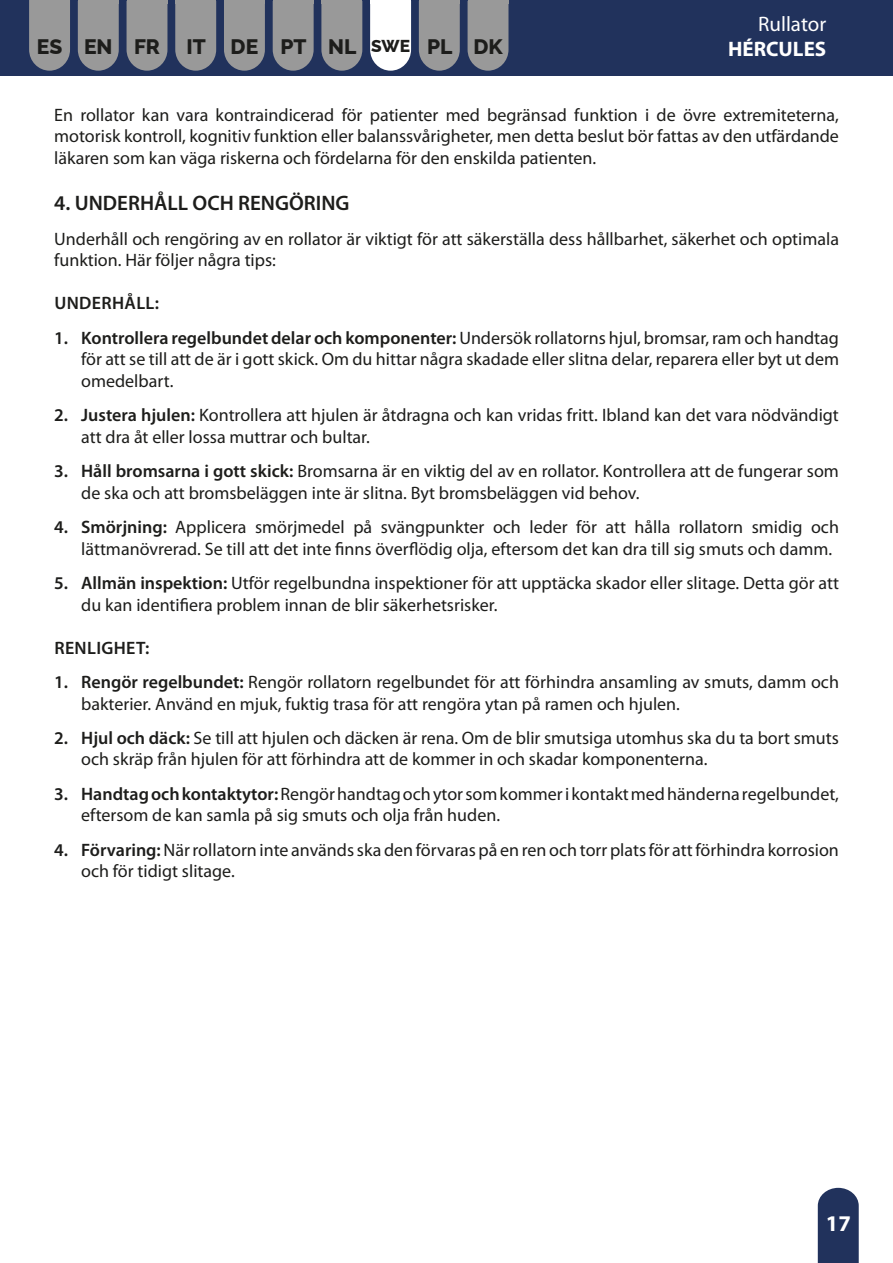
<style>
.page{position:relative;width:893px;height:1263px;background:#fff}
.page>*{position:absolute;margin:0;border:0;box-sizing:border-box;transform-origin:0 0}
.t1{font:700 22.5px "Myriad Pro";color:#fff}
.t2{font:600 21px "Myriad Pro";color:#1d1d1b}
.t3{font:800 21px "Raleway";color:#1d1d1b}
.t4{font:21px "Myriad Pro";color:#fff}
.t5{font:700 21px "Myriad Pro";color:#fff}
.t6{font:18px/21.6px "Myriad Pro";color:#1d1d1b}
.t7{font:600 18px "Myriad Pro";letter-spacing:.02em;color:#1d1d1b}
.s1{font-size:17.25px}
.s2{font-weight:600}
</style>
<div class="page">
<div style="left:0;top:0;width:893px;height:75px;background:#21325c"></div>
<svg style="left:29px;top:0;width:41px;height:71px;background:#8e9093"></svg>
<div style="left:37px;top:34px;width:26px;height:20px;background:#999"></div>
<svg style="left:127px;top:4px;width:40px;height:67px;background:#909194"></svg>
<hr style="left:127px;top:0;width:40px;height:4px;background:#999">
<svg style="left:78px;top:4px;width:41px;height:67px;background:#8f9094"></svg>
<hr style="left:78px;top:0;width:41px;height:4px;background:#999">
<svg style="left:321px;top:4px;width:41px;height:67px;background:#8f9094"></svg>
<hr style="left:321px;top:0;width:41px;height:4px;background:#999">
<svg style="left:468px;top:4px;width:40px;height:67px;background:#909194"></svg>
<hr style="left:468px;top:0;width:40px;height:4px;background:#999">
<svg style="left:273px;top:4px;width:41px;height:67px;background:#8f9094"></svg>
<hr style="left:273px;top:0;width:41px;height:4px;background:#999">
<svg style="left:419px;top:4px;width:41px;height:67px;background:#8f9194"></svg>
<hr style="left:419px;top:0;width:41px;height:4px;background:#999">
<svg style="left:224px;top:4px;width:41px;height:67px;background:#909194"></svg>
<hr style="left:224px;top:0;width:41px;height:4px;background:#999">
<svg style="left:370px;top:4px;width:41px;height:67px;background:#eeeff2"></svg>
<hr style="left:370px;top:0;width:41px;height:4px;background:#fff">
<svg style="left:175px;top:4px;width:41px;height:67px;background:#8f9094"></svg>
<hr style="left:175px;top:0;width:41px;height:4px;background:#999">
<svg style="left:818px;top:1188px;width:41px;height:75px;background:#2d3d64"></svg>
<p class="t4" style="left:758px;top:11px;width:70px">Rullator</p>
<p class="t3" style="left:37px;top:30px;width:125px">ES EN FR</p>
<p class="t3" style="left:186px;top:30px;width:318px">IT DE PT NL <span class="s1">SWE</span> PL DK</p>
<p class="t5" style="left:728px;top:35px;width:100px">HÉRCULES</p>
<p class="t6" style="left:54px;top:104px;width:786px;text-align:justify">En rollator kan vara kontraindicerad för patienter med begränsad funktion i de övre extremiteterna, motorisk kontroll, kognitiv funktion eller balanssvårigheter, men detta beslut bör fattas av den utfärdande läkaren som kan väga riskerna och fördelarna för den enskilda patienten.</p>
<p class="t2" style="left:54px;top:190px;width:297px">4. UNDERHÅLL OCH RENGÖRING</p>
<p class="t6" style="left:54px;top:228px;width:786px">Underhåll och rengöring av en rollator är viktigt för att säkerställa dess hållbarhet, säkerhet och optimala funktion. Här följer några tips:</p>
<p class="t7" style="left:54px;top:292px;width:106px">UNDERHÅLL:</p>
<p class="t6" style="left:81px;top:326px;width:759px;text-align:justify;text-indent:-27px"><span class="s2">1. Kontrollera regelbundet delar och komponenter:</span> Undersök rollatorns hjul, bromsar, ram och handtag för att se till att de är i gott skick. Om du hittar några skadade eller slitna delar, reparera eller byt ut dem omedelbart.</p>
<p class="t6" style="left:81px;top:404px;width:759px;text-indent:-27px"><span class="s2">2. Justera hjulen:</span> Kontrollera att hjulen är åtdragna och kan vridas fritt. Ibland kan det vara nödvändigt att dra åt eller lossa muttrar och bultar.</p>
<p class="t6" style="left:81px;top:460px;width:759px;text-indent:-27px"><span class="s2">3. Håll bromsarna i gott skick:</span> Bromsarna är en viktig del av en rollator. Kontrollera att de fungerar som de ska och att bromsbeläggen inte är slitna. Byt bromsbeläggen vid behov.</p>
<p class="t6" style="left:81px;top:516px;width:759px;text-indent:-27px"><span class="s2">4. Smörjning:</span> Applicera smörjmedel på svängpunkter och leder för att hålla rollatorn smidig och lättmanövrerad. Se till att det inte finns överflödig olja, eftersom det kan dra till sig smuts och damm.</p>
<p class="t6" style="left:81px;top:572px;width:759px;text-indent:-27px"><span class="s2">5. Allmän inspektion:</span> Utför regelbundna inspektioner för att upptäcka skador eller slitage. Detta gör att du kan identifiera problem innan de blir säkerhetsrisker.</p>
<p class="t7" style="left:54px;top:636px;width:97px">RENLIGHET:</p>
<p class="t6" style="left:81px;top:671px;width:759px;text-indent:-27px"><span class="s2">1. Rengör regelbundet:</span> Rengör rollatorn regelbundet för att förhindra ansamling av smuts, damm och bakterier. Använd en mjuk, fuktig trasa för att rengöra ytan på ramen och hjulen.</p>
<p class="t6" style="left:81px;top:727px;width:759px;text-indent:-27px"><span class="s2">2. Hjul och däck:</span> Se till att hjulen och däcken är rena. Om de blir smutsiga utomhus ska du ta bort smuts och skräp från hjulen för att förhindra att de kommer in och skadar komponenterna.</p>
<p class="t6" style="left:81px;top:783px;width:759px;text-indent:-27px"><span class="s2">3. Handtag och kontaktytor:</span> Rengör handtag och ytor som kommer i kontakt med händerna regelbundet, eftersom de kan samla på sig smuts och olja från huden.</p>
<p class="t6" style="left:81px;top:839px;width:759px;text-indent:-27px"><span class="s2">4. Förvaring:</span> När rollatorn inte används ska den förvaras på en ren och torr plats för att förhindra korrosion och för tidigt slitage.</p>
<p class="t1" style="left:826px;top:1209px;width:26px">17</p>
</div>
